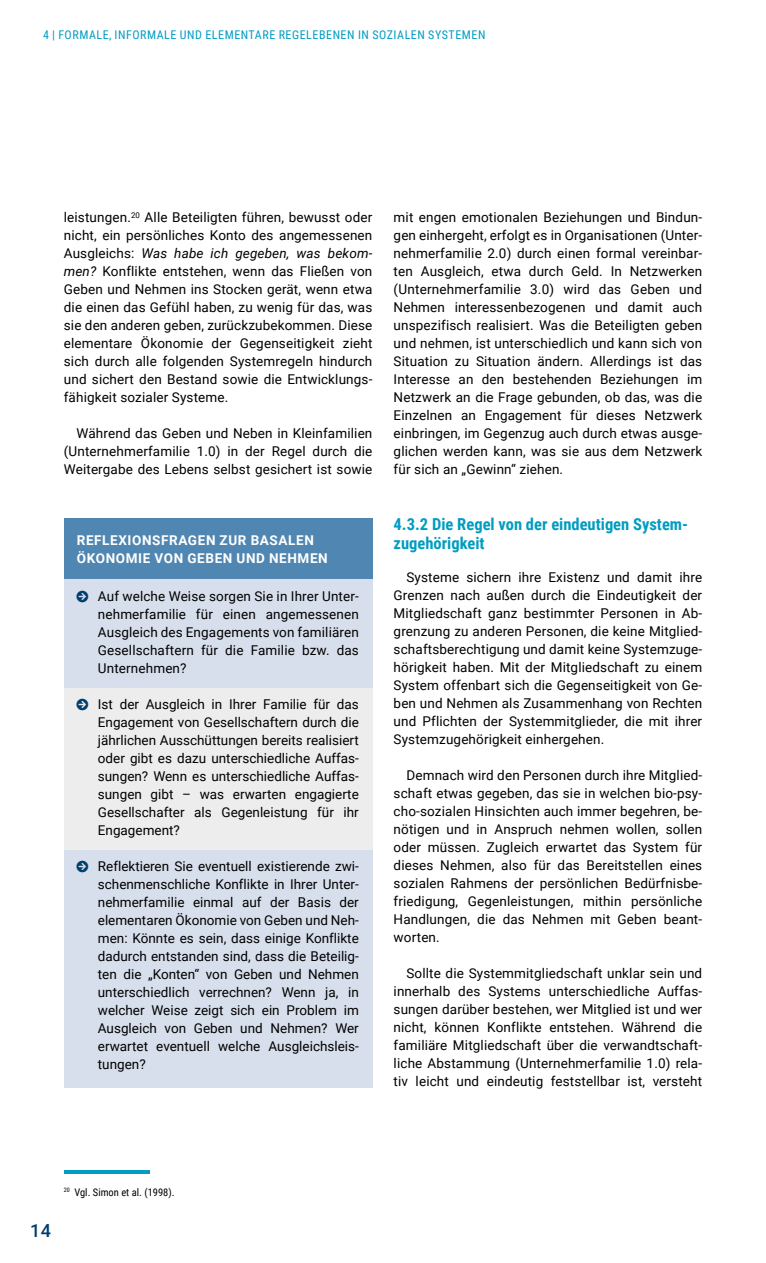
<style>
.page{position:relative;width:766px;height:1263px;background:#fff}
.page>*{position:absolute;margin:0;border:0;box-sizing:border-box;transform-origin:0 0}
.t1{font:500 18px "Roboto";color:#003e6e}
.t2{font:700 16.5px/19.5px "Roboto Condensed";color:#009cc1}
.t3{font:13.5px/18px "Roboto";letter-spacing:.01em;color:#000;text-align:justify}
.t4{font:700 13.5px/18px "Roboto";letter-spacing:.045em;color:#fff}
.t5{font:12px "Roboto Condensed";letter-spacing:.045em;color:#009cc1}
.t6{font:10.5px "Roboto Condensed";color:#000}
.s1{font-style:italic}
.s2{color:#003e6e}
</style>
<div class="page">
<hr style="left:64px;top:1170px;width:85px;height:4px;background:#009cc1">
<div style="left:64px;top:688px;width:308px;height:162px;background:#ededed"></div>
<div style="left:64px;top:579px;width:308px;height:109px;background:#d8dfec"></div>
<div style="left:64px;top:850px;width:308px;height:238px;background:#d8dfec"></div>
<div style="left:64px;top:519px;width:308px;height:60px;background:#5086b2"></div>
<p class="t5" style="left:43px;top:26px;width:443px">4 | FORMALE, INFORMALE UND ELEMENTARE REGELEBENEN IN SOZIALEN SYSTEMEN</p>
<p class="t3" style="left:64px;top:208px;width:310px">leistungen.<sup>20</sup> Alle Beteiligten führen, bewusst oder nicht, ein persönliches Konto des angemessenen Ausgleichs: <span class="s1">Was habe ich gegeben, was bekom&shy;men?</span> Konflikte entstehen, wenn das Fließen von Geben und Nehmen ins Stocken gerät, wenn etwa die einen das Gefühl haben, zu wenig für das, was sie den anderen geben, zurückzubekommen. Diese elementare Ökonomie der Gegenseitigkeit zieht sich durch alle folgenden Systemregeln hindurch und sichert den Bestand sowie die Entwicklungs&shy;fähigkeit sozialer Systeme.</p>
<p class="t3" style="left:64px;top:424px;width:310px;text-indent:13px">Während das Geben und Neben in Kleinfamilien (Unternehmerfamilie 1.0) in der Regel durch die Weitergabe des Lebens selbst gesichert ist sowie</p>
<p class="t4" style="left:77px;top:531px;width:252px">REFLEXIONSFRAGEN ZUR BASALEN<br>ÖKONOMIE VON GEBEN UND NEHMEN</p>
<p class="t3" style="left:98px;top:587px;width:262px;text-indent:-21px"><span class="s2">□●▼</span> Auf welche Weise sorgen Sie in Ihrer Unter&shy;nehmerfamilie für einen angemessenen Ausgleich des Engagements von familiären Gesellschaftern für die Familie bzw. das Unternehmen?</p>
<p class="t3" style="left:98px;top:695px;width:262px;text-indent:-21px"><span class="s2">□●▼</span> Ist der Ausgleich in Ihrer Familie für das Engagement von Gesellschaftern durch die jährlichen Ausschüttungen bereits realisiert oder gibt es dazu unterschiedliche Auffas&shy;sungen? Wenn es unterschiedliche Auffas&shy;sungen gibt – was erwarten engagierte Gesellschafter als Gegenleistung für ihr Engagement?</p>
<p class="t3" style="left:98px;top:857px;width:262px;text-indent:-21px"><span class="s2">□●▼</span> Reflektieren Sie eventuell existierende zwi&shy;schenmenschliche Konflikte in Ihrer Unter&shy;nehmerfamilie einmal auf der Basis der elementaren Ökonomie von Geben und Neh&shy;men: Könnte es sein, dass einige Konflikte dadurch entstanden sind, dass die Beteilig&shy;ten die „Konten“ von Geben und Nehmen unterschiedlich verrechnen? Wenn ja, in welcher Weise zeigt sich ein Problem im Ausgleich von Geben und Nehmen? Wer erwartet eventuell welche Ausgleichsleis&shy;tungen?</p>
<p class="t3" style="left:393px;top:208px;width:310px">mit engen emotionalen Beziehungen und Bindun&shy;gen einhergeht, erfolgt es in Organisationen (Unter&shy;nehmerfamilie 2.0) durch einen formal vereinbar&shy;ten Ausgleich, etwa durch Geld. In Netzwerken (Unternehmerfamilie 3.0) wird das Geben und Nehmen interessenbezogenen und damit auch unspezifisch realisiert. Was die Beteiligten geben und nehmen, ist unterschiedlich und kann sich von Situation zu Situation ändern. Allerdings ist das Interesse an den bestehenden Beziehungen im Netzwerk an die Frage gebunden, ob das, was die Einzelnen an Engagement für dieses Netzwerk einbringen, im Gegenzug auch durch etwas ausge&shy;glichen werden kann, was sie aus dem Netzwerk für sich an „Gewinn“ ziehen.</p>
<p class="t2" style="left:393px;top:514px;width:296px">4.3.2 Die Regel von der eindeutigen System&shy;zugehörigkeit</p>
<p class="t3" style="left:393px;top:568px;width:310px;text-indent:13px">Systeme sichern ihre Existenz und damit ihre Grenzen nach außen durch die Eindeutigkeit der Mitgliedschaft ganz bestimmter Personen in Ab&shy;grenzung zu anderen Personen, die keine Mitglied&shy;schaftsberechtigung und damit keine Systemzuge&shy;hörigkeit haben. Mit der Mitgliedschaft zu einem System offenbart sich die Gegenseitigkeit von Ge&shy;ben und Nehmen als Zusammenhang von Rechten und Pflichten der Systemmitglieder, die mit ihrer Systemzugehörigkeit einhergehen.</p>
<p class="t3" style="left:393px;top:766px;width:310px;text-indent:13px">Demnach wird den Personen durch ihre Mitglied&shy;schaft etwas gegeben, das sie in welchen bio-psy&shy;cho-sozialen Hinsichten auch immer begehren, be&shy;nötigen und in Anspruch nehmen wollen, sollen oder müssen. Zugleich erwartet das System für dieses Nehmen, also für das Bereitstellen eines sozialen Rahmens der persönlichen Bedürfnisbe&shy;friedigung, Gegenleistungen, mithin persönliche Handlungen, die das Nehmen mit Geben beant&shy;worten.</p>
<p class="t3" style="left:393px;top:964px;width:310px;text-indent:13px">Sollte die Systemmitgliedschaft unklar sein und innerhalb des Systems unterschiedliche Auffas&shy;sungen darüber bestehen, wer Mitglied ist und wer nicht, können Konflikte entstehen. Während die familiäre Mitgliedschaft über die verwandtschaft&shy;liche Abstammung (Unternehmerfamilie 1.0) rela&shy;tiv leicht und eindeutig feststellbar ist, versteht</p>
<h1 class="t1" style="left:30px;top:1218px;width:23px">14</h1>
<p class="t6" style="left:64px;top:1184px;width:112px"><sup>20</sup> Vgl. Simon et al. (1998).</p>
</div>
